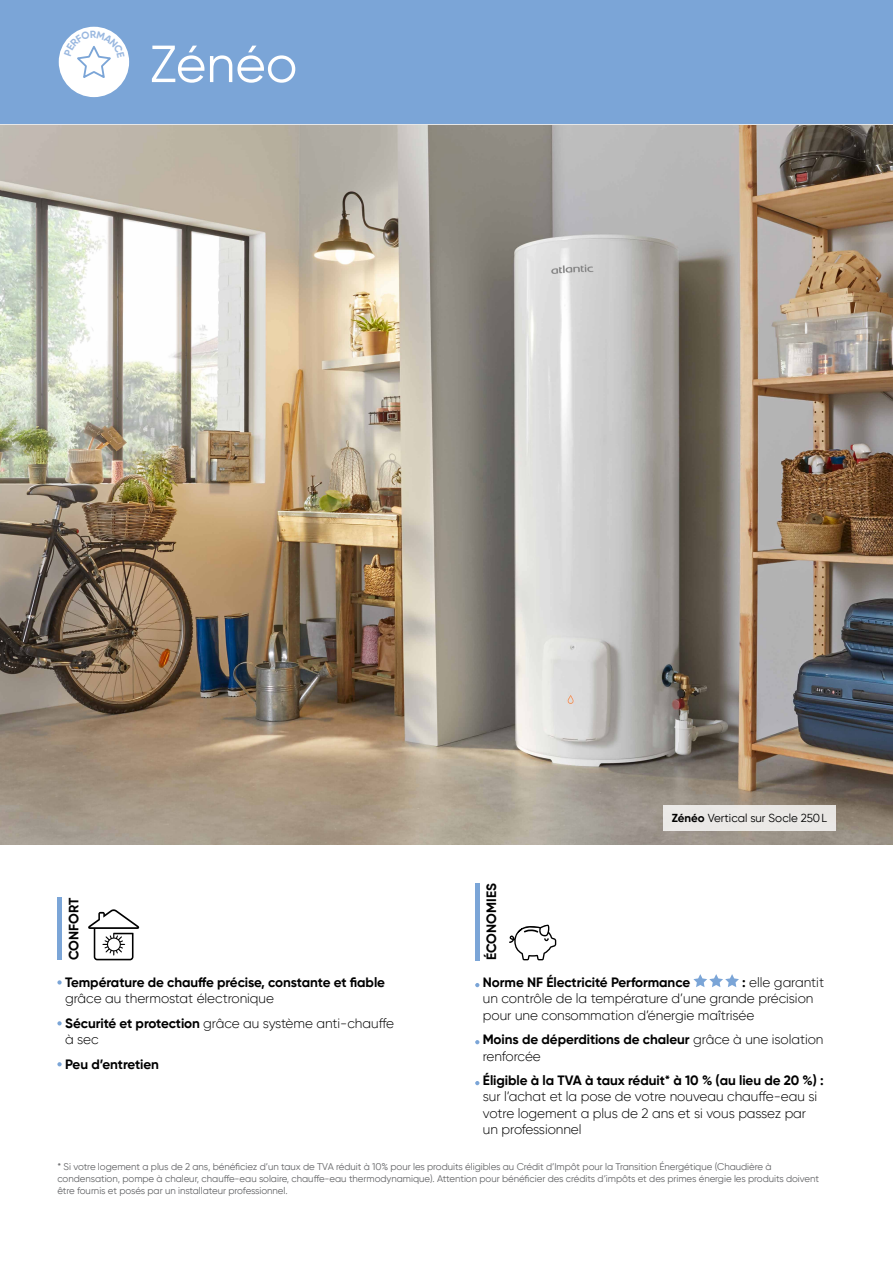
<style>
.page{position:relative;width:893px;height:1263px;background:#fff}
.page>*{position:absolute;margin:0;border:0;box-sizing:border-box;transform-origin:0 0}
.t1{font:52.05px "Gilroy";color:#fff}
.t2{font:300 13.5px/16.2px "Gilroy";letter-spacing:-.005em;color:#000}
.t3{font:700 13.5px/16.2px "Gilroy";letter-spacing:-.005em;color:#000}
.t4{font:11.55px "Gilroy";color:#000}
.t5{font:9.6px/11.6px "Gilroy";letter-spacing:-.005em;color:#636466}
.s1{font-weight:700}
.s2{font-weight:300}
</style>
<div class="page">
<div style="left:0;top:0;width:893px;height:124px;background:#7ba5d7"></div>
<img style="left:0;top:125px;width:893px;height:719px">
<div style="left:59px;top:27px;width:70px;height:70px;background:#fff;border-radius:50%"></div>
<svg style="left:57px;top:980px;width:5px;height:4px"></svg>
<svg style="left:57px;top:1021px;width:5px;height:4px"></svg>
<svg style="left:57px;top:1062px;width:5px;height:4px"></svg>
<svg style="left:88px;top:909px;width:51px;height:51px"></svg>
<div style="left:57px;top:897px;width:5px;height:63px;background:#7ba5d7"></div>
<svg style="left:475px;top:983px;width:4px;height:4px"></svg>
<svg style="left:693px;top:974px;width:46px;height:13px"></svg>
<svg style="left:475px;top:1040px;width:4px;height:4px"></svg>
<svg style="left:475px;top:1081px;width:4px;height:4px"></svg>
<div style="left:664px;top:805px;width:172px;height:26px;background:#eae8e6"></div>
<hr style="left:475px;top:883px;width:4px;height:77px;background:#7ba5d7">
<svg style="left:509px;top:924px;width:47px;height:36px"></svg>
<svg style="left:64px;top:31px;width:61px;height:50px"></svg>
<h1 class="t1" style="left:150px;top:32px;width:149px">Zénéo</h1>
<h2 class="t3" style="left:66px;top:960px;width:64px;rotate:-90deg">Confort</h2>
<h2 class="t3" style="left:65px;top:974px;width:321px">Température de chauffe précise, constante et fiable</h2>
<h2 class="t2" style="left:65px;top:986px;width:330px;line-height:24.8px">grâce au thermostat électronique<br><span class="s1">Sécurité et protection</span> grâce au système anti-chauffe</h2>
<h2 class="t2" style="left:65px;top:1031px;width:35px">à sec</h2>
<h2 class="t3" style="left:65px;top:1056px;width:95px">Peu d’entretien</h2>
<h2 class="t3" style="left:483px;top:960px;width:78px;rotate:-90deg">Économies</h2>
<p class="t4" style="left:672px;top:811px;width:157px"><span class="s1">Zénéo</span> Vertical sur Socle 250L</p>
<h2 class="t3" style="left:483px;top:974px;width:209px">Norme NF Électricité Performance</h2>
<h2 class="t2" style="left:483px;top:974px;width:343px;text-indent:259px"><span class="s1">:</span> elle garantit un contrôle de la température d’une grande précision pour une consommation d’énergie maîtrisée</h2>
<h2 class="t3" style="left:483px;top:1031px;width:342px">Moins de déperditions de chaleur <span class="s2">grâce à une isolation renforcée</span></h2>
<h2 class="t3" style="left:483px;top:1072px;width:342px">Éligible à la TVA à taux réduit* à 10 % (au lieu de 20 %) :</h2>
<h2 class="t2" style="left:483px;top:1088px;width:336px">sur l’achat et la pose de votre nouveau chauffe-eau si votre logement a plus de 2 ans et si vous passez par un professionnel</h2>
<p class="t5" style="left:57px;top:1161px;width:763px">* Si votre logement a plus de 2 ans, bénéficiez d’un taux de TVA réduit à 10% pour les produits éligibles au Crédit d’Impôt pour la Transition Énergétique (Chaudière à condensation, pompe à chaleur, chauffe-eau solaire, chauffe-eau thermodynamique). Attention pour bénéficier des crédits d’impôts et des primes énergie les produits doivent être fournis et posés par un installateur professionnel.</p>
</div>
